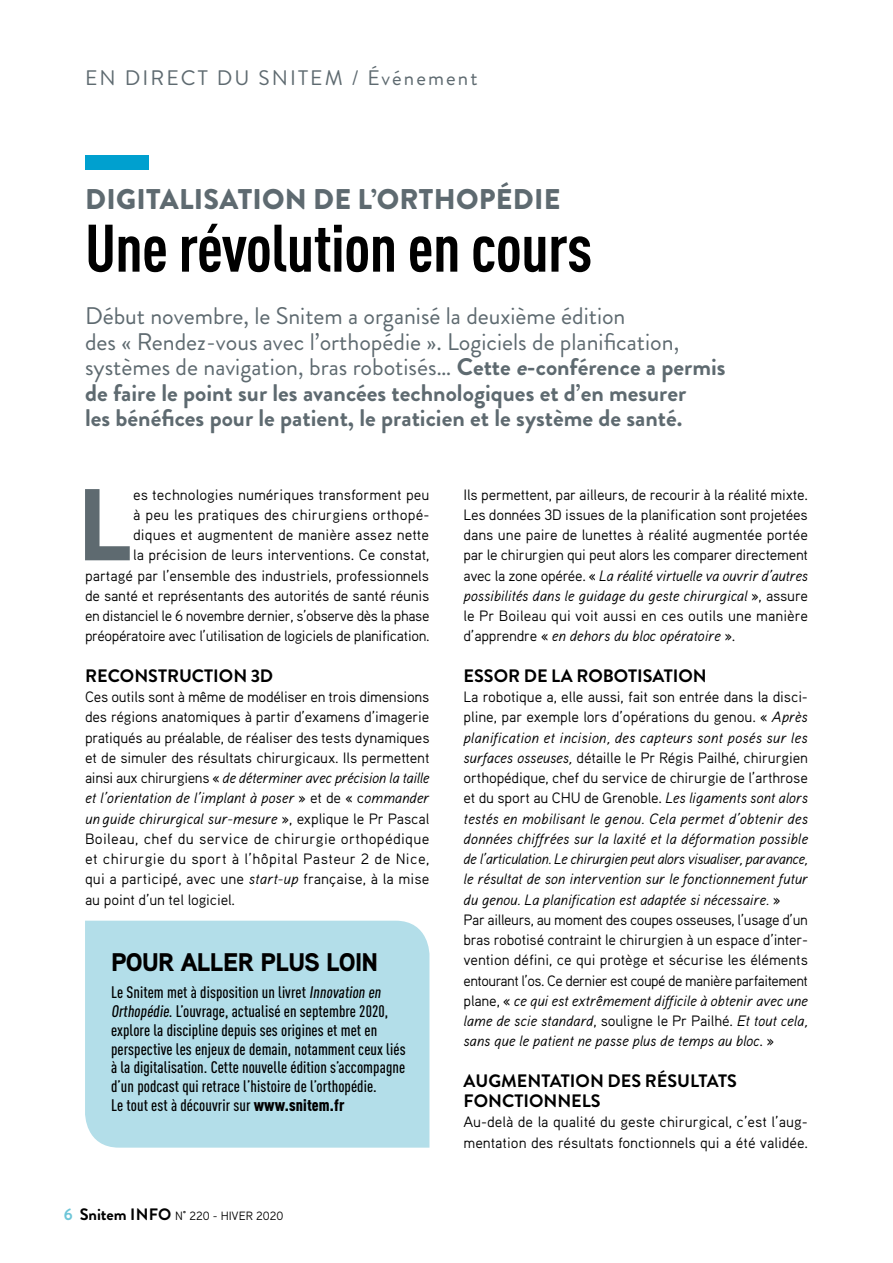
<style>
.page{position:relative;width:893px;height:1263px;background:#fff}
.page>*{position:absolute;margin:0;border:0;box-sizing:border-box;transform-origin:0 0}
.t1{font:900 102px "Aaux Pro";color:#5e6a70}
.t2{font:700 66px "DIN Cond";letter-spacing:-.01em;color:#000}
.t3{font:900 28.5px "Brandon Grotesque";letter-spacing:.01em;color:#5e6a70}
.t4{font:900 25.5px "Aaux Pro";letter-spacing:-.025em;color:#000}
.t5{font:24px/25.5px "Brandon Grotesque";color:#5e6a70}
.t6{font:21px "Brandon Grotesque";letter-spacing:.1em;color:#5e6a70}
.t7{font:700 18px/20.2px "Brandon Grotesque";color:#000}
.t8{font:500 16.5px/18.8px "DIN Cond";letter-spacing:.005em;color:#000}
.t9{font:15px/20.2px "Aaux Pro";letter-spacing:-.005em;color:#000;text-align:justify}
.t10{font:italic 15px/20.2px "Aaux Pro OT";letter-spacing:-.01em;color:#000;text-align:justify}
.t11{font:12px "Aaux Pro";letter-spacing:-.005em;color:#000}
.s1{font-weight:700}
.s2{font-family:"Aaux Pro";font-style:normal}
.s3{font-family:"Aaux Pro OT";font-style:italic}
.s4{font-weight:900}
.s5{font-family:"Brandon Grotesque";font-weight:700;font-size:16.5px;color:#6ec6d8}
.s6{font-family:"Brandon Grotesque";font-weight:700;font-size:16.5px}
</style>
<div class="page">
<div style="left:85px;top:155px;width:64px;height:15px;background:#00a0cf"></div>
<div style="left:85px;top:921px;width:344px;height:227px;background:#b3dee9"></div>
<h3 class="t6" style="left:85px;top:63px;width:394px">EN DIRECT DU SNITEM / Événement</h3>
<h3 class="t3" style="left:85px;top:179px;width:477px">DIGITALISATION DE L’ORTHOPÉDIE</h3>
<h2 class="t2" style="left:85px;top:208px;width:509px">Une révolution en cours</h2>
<p class="t5" style="left:85px;top:303px;width:642px">Début novembre, le Snitem a organisé la deuxième édition<br>des « Rendez-vous avec l’orthopédie ». Logiciels de planification, systèmes de navigation, bras robotisés… <span class="s1">Cette e-conférence a permis de faire le point sur les avancées technologiques et d’en mesurer<br>les bénéfices pour le patient, le praticien et le système de santé.</span></p>
<p class="t9" style="left:85px;top:484px;width:346px;text-align:right">es technologies numériques transforment peu<br>à peu les pratiques des chirurgiens orthopé-<br>diques et augmentent de manière assez nette<br>la précision de leurs interventions. Ce constat, partagé par l’ensemble des industriels, professionnels de santé et représentants des autorités de santé réunis en distanciel le 6 novembre dernier, s’observe dès la phase préopératoire avec l’utilisation de logiciels de planification.</p>
<p class="t7" style="left:85px;top:666px;width:190px">RECONSTRUCTION 3D</p>
<p class="t9" style="left:85px;top:686px;width:346px">Ces outils sont à même de modéliser en trois dimensions des régions anatomiques à partir d’examens d’imagerie pratiqués au préalable, de réaliser des tests dynamiques et de simuler des résultats chirurgicaux. Ils permettent</p>
<p class="t10" style="left:85px;top:767px;width:346px"><span class="s2">ainsi aux chirurgiens «</span> de déterminer avec précision la taille et l’orientation de l’implant à poser <span class="s2">» et de « c</span>ommander un guide chirurgical sur-mesure <span class="s2">», explique le Pr Pascal</span></p>
<p class="t9" style="left:85px;top:828px;width:346px">Boileau, chef du service de chirurgie orthopédique et chirurgie du sport à l’hôpital Pasteur 2 de Nice, qui a participé, avec une <span class="s3">start-up</span> française, à la mise au point d’un tel logiciel.</p>
<h1 class="t1" style="left:78px;top:459px;width:58px">L</h1>
<h3 class="t4" style="left:111px;top:946px;width:269px">POUR ALLER PLUS LOIN</h3>
<p class="t8" style="left:111px;top:983px;width:296px">Le Snitem met à disposition un livret Innovation en Orthopédie. L’ouvrage, actualisé en septembre 2020, explore la discipline depuis ses origines et met en perspective les enjeux de demain, notamment ceux liés à la digitalisation. Cette nouvelle édition s’accompagne d’un podcast qui retrace l’histoire de l’orthopédie.<br>Le tout est à découvrir sur <span class="s4">www.snitem.fr</span></p>
<p class="t11" style="left:64px;top:1209px;width:221px"><span class="s5">6</span> <span class="s6">Snitem INFO</span> N° 220 - HIVER 2020</p>
<p class="t9" style="left:463px;top:484px;width:346px">Ils permettent, par ailleurs, de recourir à la réalité mixte.<br>Les données 3D issues de la planification sont projetées dans une paire de lunettes à réalité augmentée portée par le chirurgien qui peut alors les comparer directement</p>
<p class="t10" style="left:463px;top:565px;width:346px"><span class="s2">avec la zone opérée. «</span> La réalité virtuelle va ouvrir d’autres possibilités dans le guidage du geste chirurgical <span class="s2">», assure</span></p>
<p class="t9" style="left:463px;top:605px;width:346px">le Pr Boileau qui voit aussi en ces outils une manière</p>
<p class="t10" style="left:463px;top:625px;width:273px"><span class="s2">d’apprendre «</span> en dehors du bloc opératoire <span class="s2">».</span></p>
<p class="t7" style="left:464px;top:666px;width:245px">ESSOR DE LA ROBOTISATION</p>
<p class="t9" style="left:463px;top:686px;width:346px">La robotique a, elle aussi, fait son entrée dans la disci&shy;pline, par exemple lors d’opérations du genou. « <span class="s3">Après</span></p>
<p class="t10" style="left:463px;top:727px;width:346px">planification et incision, des capteurs sont posés sur les</p>
<p class="t9" style="left:463px;top:747px;width:346px"><span class="s3">surfaces osseuses,</span> détaille le Pr Régis Pailhé, chirurgien orthopédique, chef du service de chirurgie de l’arthrose et du sport au CHU de Grenoble. <span class="s3">Les ligaments sont alors</span></p>
<p class="t10" style="left:463px;top:808px;width:346px">testés en mobilisant le genou. Cela permet d’obtenir des données chiffrées sur la laxité et la déformation possible de l’articulation. Le chirurgien peut alors visualiser, par avance, le résultat de son intervention sur le fonctionnement futur du genou. La planification est adaptée si nécessaire. <span class="s2">»</span></p>
<p class="t9" style="left:463px;top:909px;width:346px">Par ailleurs, au moment des coupes osseuses, l’usage d’un bras robotisé contraint le chirurgien à un espace d’inter&shy;vention défini, ce qui protège et sécurise les éléments entourant l’os. Ce dernier est coupé de manière parfaitement</p>
<p class="t10" style="left:463px;top:990px;width:346px"><span class="s2">plane, «</span> ce qui est extrêmement difficile à obtenir avec une lame de scie standard<span class="s2">, souligne le Pr Pailhé.</span> Et tout cela, sans que le patient ne passe plus de temps au bloc<span class="s2">. »</span></p>
<p class="t7" style="left:464px;top:1071px;width:275px">AUGMENTATION DES RÉSULTATS<br>FONCTIONNELS</p>
<p class="t9" style="left:463px;top:1111px;width:346px">Au-delà de la qualité du geste chirurgical, c’est l’aug&shy;mentation des résultats fonctionnels qui a été validée.</p>
</div>
